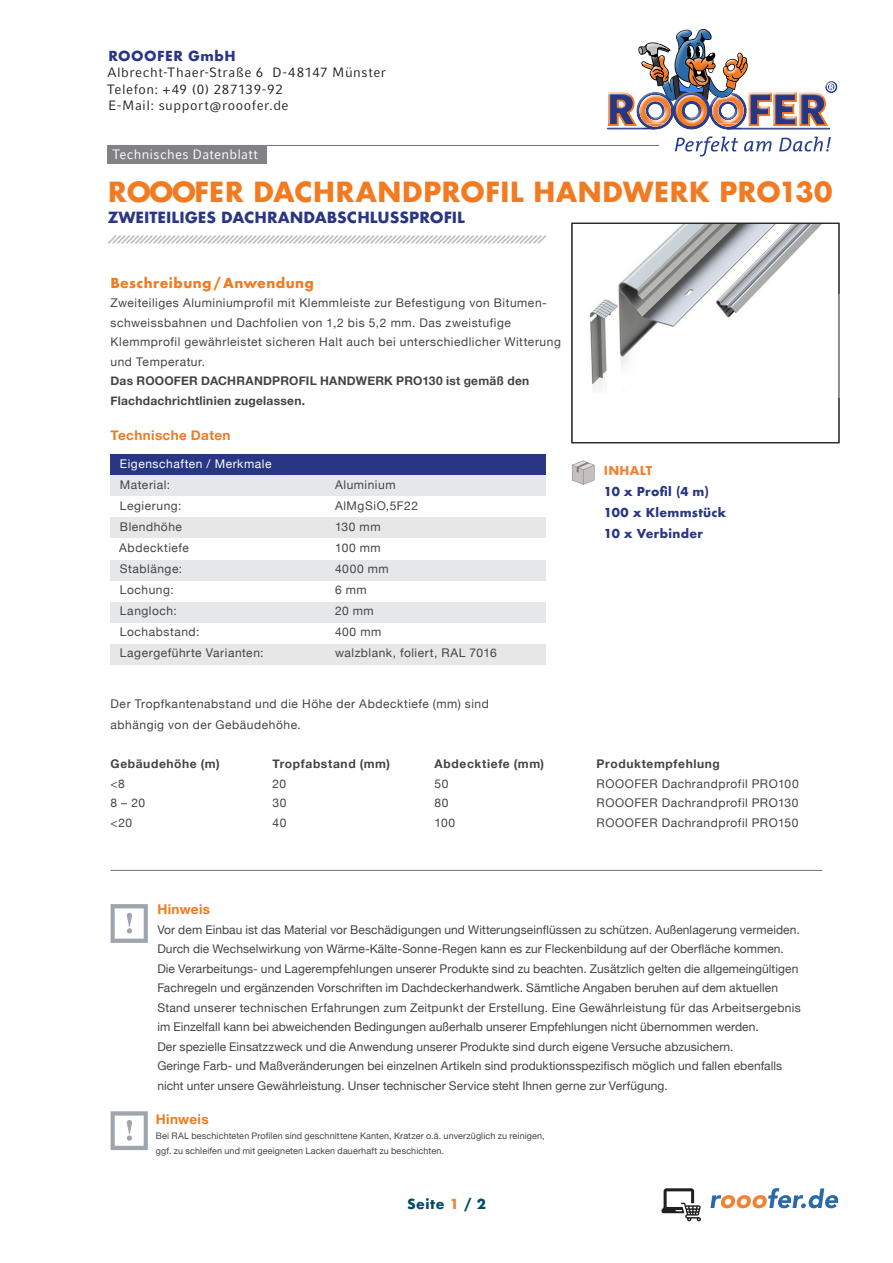
<style>
.page{position:relative;width:893px;height:1263px;background:#fff}
.page>*{position:absolute;margin:0;border:0;box-sizing:border-box;transform-origin:0 0}
.t1{font:700 27px "Futura";color:#f27a21}
.Subhead_blau{font:700 15px "Futura";color:#293682}
.t2{font:13.5px "Compatil Fact LT Pro";letter-spacing:.04em;color:#231f20}
.t3{font:700 13.5px "Helvetica Neue";letter-spacing:.025em;color:#f27a21}
.Subhead_orange{font:700 13.5px "Futura";letter-spacing:.03em;color:#f27a21}
.t4{font:13.5px "Compatil Fact LT Com";letter-spacing:.02em;color:#fff}
.t5{font:700 13.5px "Futura";letter-spacing:.04em;color:#293682}
.t6{font:700 13.5px "Futura";letter-spacing:.04em;color:#004a6a}
.Fließtext{font:12px "Helvetica Neue";letter-spacing:.01em;color:#444}
.Fließtext-2{font:12px/19.5px "Helvetica Neue";letter-spacing:.045em;color:#444}
.Tabelle{font:12px "Helvetica Neue";letter-spacing:.045em;color:#444}
.t7{font:700 12px/19.5px "Helvetica Neue";letter-spacing:.025em;color:#444}
.t8{font:700 12px "Helvetica Neue";letter-spacing:.055em;color:#444}
.t9{font:700 12px "Futura";letter-spacing:.025em;color:#293682}
.Tabelle-2{font:12px "Helvetica Neue";letter-spacing:.045em;color:#fff}
.t10{font:700 12px "Helvetica Neue";letter-spacing:.05em;color:#444}
.t11{font:700 12px "Futura";letter-spacing:.02em;color:#f48032}
.t12{font:9px "Helvetica Neue";letter-spacing:.015em;color:#444}
.s1{color:#f48032}
</style>
<div class="page">
<svg style="left:111px;top:904px;width:37px;height:39px"></svg>
<hr style="left:111px;top:870px;width:711px;height:1px;background:#6c6d70">
<hr style="left:108px;top:145px;width:551px;height:1px;background:#6c6d70">
<img style="left:589px;top:225px;width:232px;height:164px">
<svg style="left:675px;top:136px;width:156px;height:20px"></svg>
<svg style="left:606px;top:29px;width:231px;height:101px"></svg>
<svg style="left:675px;top:94px;width:33px;height:29px"></svg>
<svg style="left:108px;top:235px;width:438px;height:9px"></svg>
<div style="left:108px;top:146px;width:159px;height:18px;background:#828285"></div>
<svg style="left:710px;top:1188px;width:128px;height:20px"></svg>
<svg style="left:661px;top:1188px;width:40px;height:33px"></svg>
<div style="left:111px;top:644px;width:435px;height:21px;background:#e6e7e9"></div>
<div style="left:111px;top:454px;width:435px;height:21px;background:#293682"></div>
<div style="left:111px;top:475px;width:435px;height:21px;background:#e6e7e9"></div>
<div style="left:111px;top:560px;width:435px;height:21px;background:#e6e7e9"></div>
<div style="left:111px;top:517px;width:435px;height:21px;background:#e6e7e9"></div>
<div style="left:111px;top:602px;width:435px;height:21px;background:#e6e7e9"></div>
<svg style="left:572px;top:461px;width:23px;height:24px"></svg>
<svg style="left:111px;top:1111px;width:37px;height:39px"></svg>
<div style="left:738px;top:319px;width:112px;height:79px;background:#fff"></div>
<div style="left:763px;top:294px;width:111px;height:78px;background:#fff"></div>
<div style="left:572px;top:223px;width:267px;height:220px;border:1px solid #231f20"></div>
<p class="t5" style="left:108px;top:46px;width:129px">ROOOFER GmbH</p>
<p class="t2" style="left:107px;top:65px;width:280px">Albrecht-Thaer-Straße 6 D-48147 Münster</p>
<p class="t2" style="left:107px;top:81px;width:178px">Telefon: +49 (0) 287139-92</p>
<p class="t2" style="left:108px;top:97px;width:182px">E-Mail: support@rooofer.de</p>
<p class="t4" style="left:112px;top:146px;width:147px">Technisches Datenblatt</p>
<p class="t1" style="left:108px;top:172px;width:726px">ROOOFER DACHRANDPROFIL HANDWERK PRO130</p>
<p class="Subhead_blau" style="left:108px;top:207px;width:359px">ZWEITEILIGES DACHRANDABSCHLUSSPROFIL</p>
<p class="Subhead_orange" style="left:111px;top:273px;width:205px">Beschreibung/ Anwendung</p>
<p class="Fließtext-2" style="left:111px;top:294px;width:438px">Zweiteiliges Aluminiumprofil mit Klemmleiste zur Befestigung von Bitumen-</p>
<p class="Fließtext-2" style="left:111px;top:313px;width:402px">schweissbahnen und Dachfolien von 1,2 bis 5,2 mm. Das zweistufige</p>
<p class="Fließtext-2" style="left:111px;top:333px;width:452px">Klemmprofil gewährleistet sicheren Halt auch bei unterschiedlicher Witterung und Temperatur.</p>
<p class="t7" style="left:111px;top:371px;width:420px">Das ROOOFER DACHRANDPROFIL HANDWERK PRO130 ist gemäß den<br>Flachdachrichtlinien zugelassen.</p>
<p class="t3" style="left:111px;top:424px;width:122px">Technische Daten</p>
<p class="Tabelle-2" style="left:120px;top:455px;width:153px">Eigenschaften / Merkmale</p>
<p class="Tabelle" style="left:120px;top:476px;width:52px">Material:</p>
<p class="Tabelle" style="left:335px;top:476px;width:62px">Aluminium</p>
<p class="Tabelle" style="left:120px;top:497px;width:63px">Legierung:</p>
<p class="Tabelle" style="left:335px;top:497px;width:84px">AlMgSiO,5F22</p>
<p class="Tabelle" style="left:120px;top:518px;width:64px">Blendhöhe</p>
<p class="Tabelle" style="left:335px;top:518px;width:47px">130 mm</p>
<p class="Tabelle" style="left:119px;top:539px;width:71px">Abdecktiefe</p>
<p class="Tabelle" style="left:335px;top:539px;width:47px">100 mm</p>
<p class="Tabelle" style="left:120px;top:560px;width:64px">Stablänge:</p>
<p class="Tabelle" style="left:335px;top:560px;width:55px">4000 mm</p>
<p class="Tabelle" style="left:120px;top:581px;width:55px">Lochung:</p>
<p class="Tabelle" style="left:335px;top:581px;width:33px">6 mm</p>
<p class="Tabelle" style="left:120px;top:602px;width:59px">Langloch:</p>
<p class="Tabelle" style="left:335px;top:602px;width:40px">20 mm</p>
<p class="Tabelle" style="left:120px;top:623px;width:81px">Lochabstand:</p>
<p class="Tabelle" style="left:335px;top:623px;width:48px">400 mm</p>
<p class="Tabelle" style="left:120px;top:644px;width:145px">Lagergeführte Varianten:</p>
<p class="Tabelle" style="left:335px;top:644px;width:163px">walzblank, foliert, RAL 7016</p>
<p class="t11" style="left:604px;top:462px;width:50px">INHALT</p>
<p class="t9" style="left:604px;top:483px;width:107px">10 x Profil (4 m)</p>
<p class="t9" style="left:604px;top:504px;width:124px">100 x Klemmstück</p>
<p class="t9" style="left:604px;top:525px;width:101px">10 x Verbinder</p>
<p class="Fließtext-2" style="left:111px;top:695px;width:380px">Der Tropfkantenabstand und die Höhe der Abdecktiefe (mm) sind</p>
<p class="Fließtext-2" style="left:111px;top:716px;width:192px">abhängig von der Gebäudehöhe.</p>
<p class="t8" style="left:111px;top:755px;width:111px">Gebäudehöhe (m)</p>
<p class="t8" style="left:273px;top:755px;width:119px">Tropfabstand (mm)</p>
<p class="t8" style="left:435px;top:755px;width:111px">Abdecktiefe (mm)</p>
<p class="t10" style="left:597px;top:755px;width:125px">Produktempfehlung</p>
<p class="Fließtext" style="left:111px;top:775px;width:16px">&lt;8</p>
<p class="Fließtext" style="left:273px;top:775px;width:15px">20</p>
<p class="Fließtext" style="left:435px;top:775px;width:15px">50</p>
<p class="Fließtext-2" style="left:597px;top:775px;width:204px">ROOOFER Dachrandprofil PRO100</p>
<p class="Fließtext" style="left:111px;top:794px;width:36px">8 – 20</p>
<p class="Fließtext" style="left:273px;top:794px;width:15px">30</p>
<p class="Fließtext" style="left:435px;top:794px;width:15px">80</p>
<p class="Fließtext-2" style="left:597px;top:794px;width:203px">ROOOFER Dachrandprofil PRO130</p>
<p class="Fließtext" style="left:111px;top:814px;width:23px">&lt;20</p>
<p class="Fließtext" style="left:273px;top:814px;width:15px">40</p>
<p class="Fließtext" style="left:435px;top:814px;width:22px">100</p>
<p class="Fließtext-2" style="left:597px;top:814px;width:203px">ROOOFER Dachrandprofil PRO150</p>
<p class="t3" style="left:157px;top:899px;width:54px">Hinweis</p>
<p class="Fließtext" style="left:157px;top:921px;width:644px">Vor dem Einbau ist das Material vor Beschädigungen und Witterungseinflüssen zu schützen. Außenlagerung vermeiden.</p>
<p class="Fließtext" style="left:157px;top:940px;width:628px">Durch die Wechselwirkung von Wärme-Kälte-Sonne-Regen kann es zur Fleckenbildung auf der Oberfläche kommen.</p>
<p class="Fließtext" style="left:157px;top:960px;width:642px">Die Verarbeitungs- und Lagerempfehlungen unserer Produkte sind zu beachten. Zusätzlich gelten die allgemeingültigen</p>
<p class="Fließtext" style="left:157px;top:979px;width:622px">Fachregeln und ergänzenden Vorschriften im Dachdeckerhandwerk. Sämtliche Angaben beruhen auf dem aktuellen</p>
<p class="Fließtext" style="left:157px;top:999px;width:645px">Stand unserer technischen Erfahrungen zum Zeitpunkt der Erstellung. Eine Gewährleistung für das Arbeitsergebnis</p>
<p class="Fließtext" style="left:157px;top:1018px;width:603px">im Einzelfall kann bei abweichenden Bedingungen außerhalb unserer Empfehlungen nicht übernommen werden.</p>
<p class="Fließtext" style="left:157px;top:1038px;width:578px">Der spezielle Einsatzzweck und die Anwendung unserer Produkte sind durch eigene Versuche abzusichern.</p>
<p class="Fließtext" style="left:157px;top:1057px;width:626px">Geringe Farb- und Maßveränderungen bei einzelnen Artikeln sind produktionsspezifisch möglich und fallen ebenfalls</p>
<p class="Fließtext" style="left:157px;top:1077px;width:512px">nicht unter unsere Gewährleistung. Unser technischer Service steht Ihnen gerne zur Verfügung.</p>
<p class="t3" style="left:156px;top:1109px;width:54px">Hinweis</p>
<p class="t12" style="left:156px;top:1130px;width:390px">Bei RAL beschichteten Profilen sind geschnittene Kanten, Kratzer o.ä. unverzüglich zu reinigen,</p>
<p class="t12" style="left:156px;top:1145px;width:290px">ggf. zu schleifen und mit geeigneten Lacken dauerhaft zu beschichten.</p>
<p class="t6" style="left:407px;top:1194px;width:80px">Seite <span class="s1">1</span> / 2</p>
</div>
